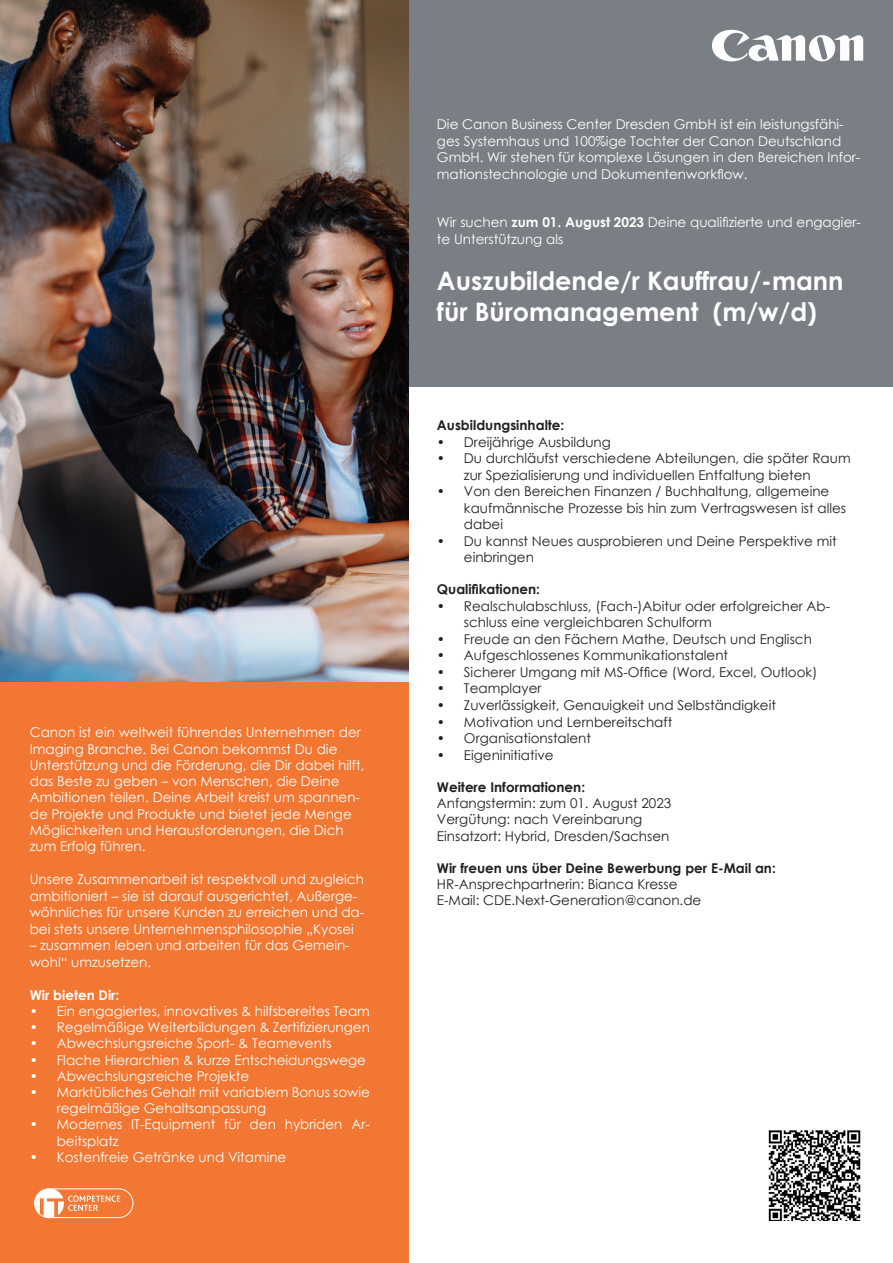
<style>
.page{position:relative;width:893px;height:1263px;background:#fff}
.page>*{position:absolute;margin:0;border:0;box-sizing:border-box;transform-origin:0 0}
.t1{font:700 25.5px/30.6px "Century Gothic";color:#fff}
.t2{font:13.5px/16.5px "Century Gothic";color:#fff}
.t3{font:13.5px/16.5px "Century Gothic";color:#231f20}
.t4{font:700 13.5px "Century Gothic";color:#231f20}
.t5{font:700 13.5px "Century Gothic";color:#fff}
.s1{font-weight:700}
</style>
<div class="page">
<div style="left:374px;top:0;width:519px;height:387px;background:#797f84"></div>
<img style="left:0;top:0;width:408px;height:682px">
<div style="left:0;top:682px;width:408px;height:581px;background:#f17732"></div>
<svg style="left:712px;top:30px;width:151px;height:31px"></svg>
<svg style="left:34px;top:1188px;width:86px;height:30px"></svg>
<img style="left:768px;top:1131px;width:93px;height:89px">
<p class="t2" style="left:30px;top:724px;width:336px">Canon ist ein weltweit führendes Unternehmen der Imaging Branche. Bei Canon bekommst Du die Unterstützung und die Förderung, die Dir dabei hilft, das Beste zu geben – von Menschen, die Deine Ambitionen teilen. Deine Arbeit kreist um spannen&shy;de Projekte und Produkte und bietet jede Menge Möglichkeiten und Herausforderungen, die Dich zum Erfolg führen.</p>
<p class="t2" style="left:30px;top:871px;width:336px">Unsere Zusammenarbeit ist respektvoll und zugleich ambitioniert – sie ist darauf ausgerichtet, Außerge&shy;wöhnliches für unsere Kunden zu erreichen und da&shy;bei stets unsere Unternehmensphilosophie „Kyosei</p>
<p class="t2" style="left:30px;top:937px;width:322px">– zusammen leben und arbeiten für das Gemein&shy;wohl“ umzusetzen.</p>
<p class="t5" style="left:30px;top:985px;width:91px">Wir bieten Dir:</p>
<p class="t2" style="left:30px;top:1003px;width:342px">• Ein engagiertes, innovatives &amp; hilfsbereites Team</p>
<p class="t2" style="left:30px;top:1019px;width:342px">• Regelmäßige Weiterbildungen &amp; Zertifizierungen</p>
<p class="t2" style="left:30px;top:1035px;width:303px">• Abwechslungsreiche Sport- &amp; Teamevents</p>
<p class="t2" style="left:30px;top:1051px;width:338px">• Flache Hierarchien &amp; kurze Entscheidungswege</p>
<p class="t2" style="left:30px;top:1067px;width:221px">• Abwechslungsreiche Projekte</p>
<p class="t2" style="left:57px;top:1084px;width:315px;text-indent:-27px">• Marktübliches Gehalt mit variablem Bonus sowie regelmäßige Gehaltsanpassung</p>
<p class="t2" style="left:57px;top:1116px;width:315px;text-indent:-27px">• Modernes IT-Equipment für den hybriden Ar&shy;beitsplatz</p>
<p class="t2" style="left:30px;top:1148px;width:258px">• Kostenfreie Getränke und Vitamine</p>
<p class="t2" style="left:437px;top:116px;width:425px">Die Canon Business Center Dresden GmbH ist ein leistungsfähi&shy;ges Systemhaus und 100%ige Tochter der Canon Deutschland GmbH. Wir stehen für komplexe Lösungen in den Bereichen Infor&shy;mationstechnologie und Dokumentenworkflow.</p>
<p class="t2" style="left:437px;top:214px;width:425px">Wir suchen <span class="s1">zum 01. August 2023</span> Deine qualifizierte und engagier&shy;te Unterstützung als</p>
<p class="t1" style="left:437px;top:265px;width:408px">Auszubildende/r Kauffrau/-mann für Büromanagement (m/w/d)</p>
<p class="t4" style="left:437px;top:415px;width:129px">Ausbildungsinhalte:</p>
<p class="t3" style="left:437px;top:433px;width:175px">• Dreijährige Ausbildung</p>
<p class="t3" style="left:464px;top:450px;width:388px;text-indent:-27px">• Du durchläufst verschiedene Abteilungen, die später Raum zur Spezialisierung und individuellen Entfaltung bieten</p>
<p class="t3" style="left:464px;top:483px;width:384px;text-indent:-27px">• Von den Bereichen Finanzen / Buchhaltung, allgemeine kaufmännische Prozesse bis hin zum Vertragswesen ist alles dabei</p>
<p class="t3" style="left:464px;top:532px;width:374px;text-indent:-27px">• Du kannst Neues ausprobieren und Deine Perspektive mit einbringen</p>
<p class="t4" style="left:437px;top:579px;width:105px">Qualifikationen:</p>
<p class="t3" style="left:464px;top:598px;width:368px;text-indent:-27px">• Realschulabschluss, (Fach-)Abitur oder erfolgreicher Ab&shy;schluss eine vergleichbaren Schulform</p>
<p class="t3" style="left:437px;top:631px;width:376px">• Freude an den Fächern Mathe, Deutsch und Englisch</p>
<p class="t3" style="left:437px;top:647px;width:293px">• Aufgeschlossenes Kommunikationstalent</p>
<p class="t3" style="left:437px;top:664px;width:382px">• Sicherer Umgang mit MS-Office (Word, Excel, Outlook)</p>
<p class="t3" style="left:437px;top:680px;width:106px">• Teamplayer</p>
<p class="t3" style="left:437px;top:697px;width:341px">• Zuverlässigkeit, Genauigkeit und Selbständigkeit</p>
<p class="t3" style="left:437px;top:713px;width:237px">• Motivation und Lernbereitschaft</p>
<p class="t3" style="left:437px;top:730px;width:156px">• Organisationstalent</p>
<p class="t3" style="left:437px;top:746px;width:118px">• Eigeninitiative</p>
<p class="t4" style="left:437px;top:777px;width:150px">Weitere Informationen:</p>
<p class="t3" style="left:437px;top:795px;width:236px">Anfangstermin: zum 01. August 2023</p>
<p class="t3" style="left:437px;top:811px;width:207px">Vergütung: nach Vereinbarung</p>
<p class="t3" style="left:437px;top:827px;width:234px">Einsatzort: Hybrid, Dresden/Sachsen</p>
<p class="t4" style="left:437px;top:858px;width:340px">Wir freuen uns über Deine Bewerbung per E-Mail an:</p>
<p class="t3" style="left:437px;top:876px;width:242px">HR-Ansprechpartnerin: Bianca Kresse</p>
<p class="t3" style="left:437px;top:892px;width:266px">E-Mail: CDE.Next-Generation@canon.de</p>
</div>
